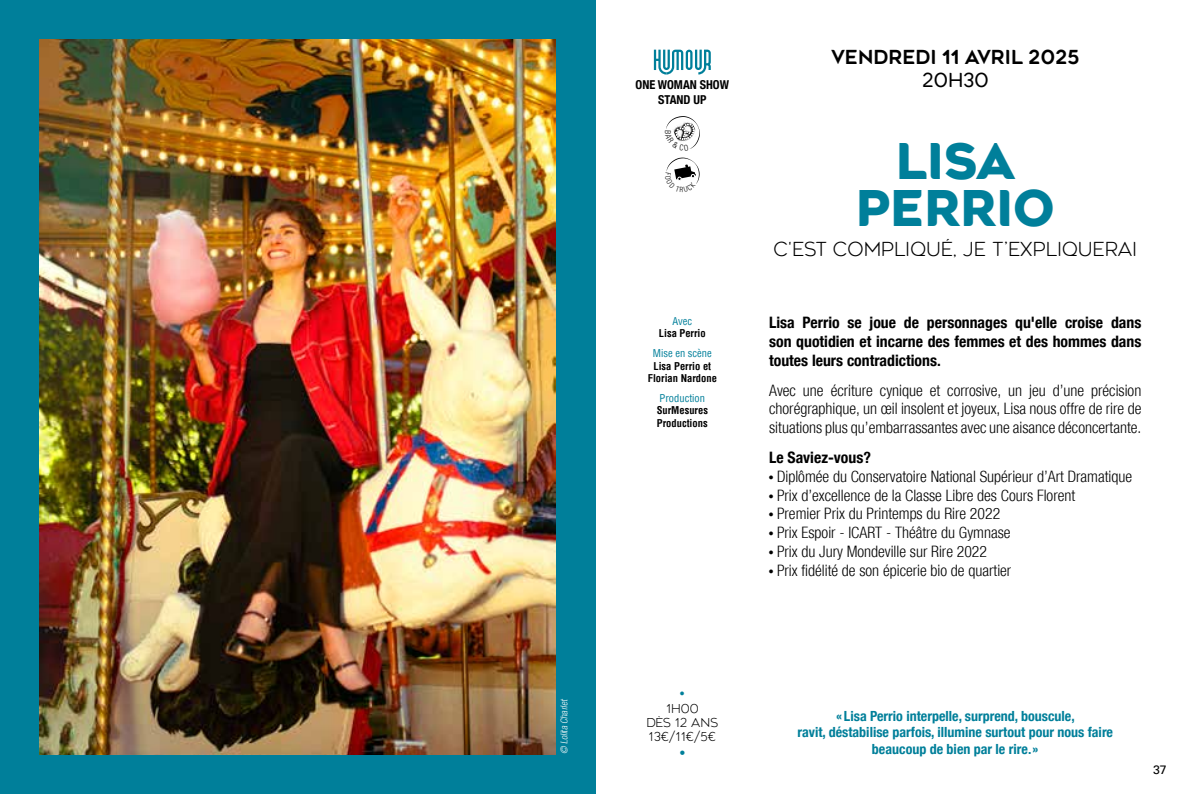
<style>
.page{position:relative;width:1191px;height:794px;background:#fff}
.page>*{position:absolute;margin:0;border:0;box-sizing:border-box;transform-origin:0 0}
.t1{font:700 49px/47.2px "Agenor";color:#007f9a;text-align:center}
.t2{font:100 19.25px "Agenor";color:#000}
.t3{font:19.25px "Agenor";color:#000}
.t4{font:300 19.25px "Agenor";color:#000}
.t5{font:300 condensed 15.75px/18.9px "Helvetica Neue";color:#000;text-align:justify}
.t6{font:700 condensed 15.75px/18.9px "Helvetica Neue";color:#000;text-align:justify}
.t7{font:700 condensed 14px/16.8px "Helvetica Neue";color:#007f9a;text-align:center}
.t8{font:condensed 14px "Helvetica";color:#007f9a}
.t9{font:100 12.25px/14px "Agenor";color:#000;text-align:center}
.t10{font:700 condensed 12.25px/14.7px "Helvetica Neue";color:#000;text-align:center}
.t11{font:12.25px "Univers LT Std";color:#000}
.t12{font:condensed 12.25px "Helvetica";color:#007f9a}
.t13{font:700 condensed 10.5px/12.6px "Helvetica";color:#000;text-align:center}
.t14{font:condensed 10.5px "Helvetica";color:#007f9a}
.t15{font:italic 300 condensed 9.62px "Helvetica Neue";color:#fff}
.s1{font-family:"Helvetica";font-weight:400;font-size:12.25px}
</style>
<div class="page">
<div style="left:0;top:0;width:595px;height:794px;background:#007f9a"></div>
<img style="left:40px;top:40px;width:516px;height:714px">
<svg style="left:654px;top:50px;width:57px;height:25px"></svg>
<svg style="left:666px;top:116px;width:34px;height:33px"></svg>
<svg style="left:666px;top:158px;width:33px;height:26px"></svg>
<p class="t15" style="left:559px;top:754px;width:58px;rotate:-90deg">© Lolita Charlet</p>
<p class="t10" style="left:635px;top:77px;width:95px">ONE WOMAN SHOW<br>STAND UP</p>
<p class="t14" style="left:672px;top:314px;width:21px">Avec</p>
<p class="t13" style="left:659px;top:327px;width:48px">Lisa Perrio</p>
<p class="t14" style="left:653px;top:346px;width:60px">Mise en scène</p>
<p class="t13" style="left:648px;top:359px;width:71px">Lisa Perrio et<br>Florian Nardone</p>
<p class="t14" style="left:659px;top:391px;width:47px">Production</p>
<p class="t13" style="left:656px;top:404px;width:53px;text-align:left">SurMesures<br>Productions</p>
<p class="t3" style="left:831px;top:45px;width:250px">VENDREDI 11 AVRIL 2025</p>
<p class="t4" style="left:921px;top:69px;width:69px">20H30</p>
<h1 class="t1" style="left:855px;top:140px;width:201px">LISA<br>PERRIO</h1>
<p class="t2" style="left:773px;top:238px;width:365px">C'EST COMPLIQUÉ, JE T’EXPLIQUERAI</p>
<p class="t6" style="left:769px;top:313px;width:374px">Lisa Perrio se joue de personnages qu'elle croise dans son quotidien et incarne des femmes et des hommes dans toutes leurs contradictions.</p>
<p class="t5" style="left:769px;top:380px;width:374px">Avec une écriture cynique et corrosive, un jeu d’une précision chorégraphique, un œil insolent et joyeux, Lisa nous offre de rire de situations plus qu’embarrassantes avec une aisance déconcertante.</p>
<p class="t6" style="left:769px;top:447px;width:103px">Le Saviez-vous?</p>
<p class="t5" style="left:769px;top:466px;width:364px"><span class="s1">•</span> Diplômée du Conservatoire National Supérieur d’Art Dramatique</p>
<p class="t5" style="left:769px;top:485px;width:307px"><span class="s1">•</span> Prix d’excellence de la Classe Libre des Cours Florent</p>
<p class="t5" style="left:769px;top:504px;width:232px"><span class="s1">•</span> Premier Prix du Printemps du Rire 2022</p>
<p class="t5" style="left:769px;top:523px;width:243px"><span class="s1">•</span> Prix Espoir - ICART - Théâtre du Gymnase</p>
<p class="t5" style="left:769px;top:542px;width:219px"><span class="s1">•</span> Prix du Jury Mondeville sur Rire 2022</p>
<p class="t5" style="left:769px;top:561px;width:244px"><span class="s1">•</span> Prix fidélité de son épicerie bio de quartier</p>
<p class="t12" style="left:680px;top:686px;width:6px">•</p>
<p class="t9" style="left:646px;top:701px;width:73px">1H00<br>DÈS 12 ANS<br>13€/11€/5€</p>
<p class="t8" style="left:680px;top:744px;width:6px">•</p>
<p class="t7" style="left:797px;top:707px;width:317px">« Lisa Perrio interpelle, surprend, bouscule,<br>ravit, déstabilise parfois, illumine surtout pour nous faire beaucoup de bien par le rire.»</p>
<p class="t11" style="left:1153px;top:762px;width:15px">37</p>
</div>
